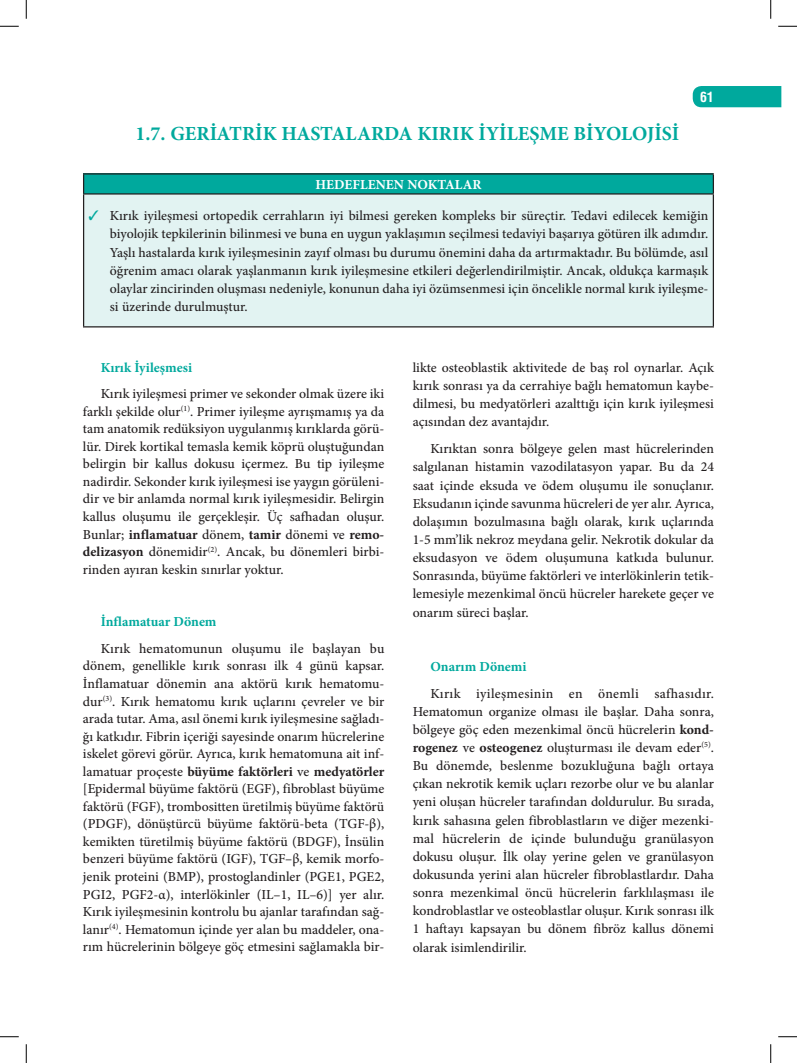
<style>
.page{position:relative;width:797px;height:1063px;background:#fff}
.page>*{position:absolute;margin:0;border:0;box-sizing:border-box;transform-origin:0 0}
.t1{font:700 20px "Minion Pro";color:#00a99d}
.t2{font:500 13.75px/18.1px "Minion Pro";color:#231f20;text-align:justify}
.t3{font:700 13.75px "Minion Pro";color:#00a99d}
.t4{font:700 13.75px "Minion Pro";color:#fff}
.t5{font:13.75px "Helvetica Cond Bold Tr";color:#fff}
.s1{color:#00a99d}
.s2{font-weight:700}
</style>
<div class="page">
<div style="left:692px;top:86px;width:89px;height:21px;background:#00a99d"></div>
<div style="left:84px;top:174px;width:629px;height:20px;background:#00a99d"></div>
<div style="left:84px;top:194px;width:629px;height:133px;background:#e2f3f2"></div>
<hr style="left:83px;top:173px;width:631px;height:1px;background:#231f20">
<svg style="left:83px;top:174px;width:1px;height:19px"></svg>
<svg style="left:712px;top:174px;width:2px;height:19px"></svg>
<hr style="left:83px;top:193px;width:631px;height:1px;background:#231f20">
<hr style="left:83px;top:194px;width:1px;height:132px;background:#231f20">
<hr style="left:712px;top:194px;width:2px;height:132px;background:#231f20">
<hr style="left:83px;top:326px;width:631px;height:1px;background:#231f20">
<svg style="left:0;top:25px;width:19px;height:2px"></svg>
<svg style="left:778px;top:25px;width:19px;height:2px"></svg>
<svg style="left:0;top:1036px;width:19px;height:1px"></svg>
<svg style="left:778px;top:1036px;width:19px;height:1px"></svg>
<svg style="left:25px;top:0;width:2px;height:19px"></svg>
<svg style="left:25px;top:1044px;width:2px;height:18px"></svg>
<svg style="left:770px;top:0;width:1px;height:19px"></svg>
<svg style="left:770px;top:1044px;width:1px;height:18px"></svg>
<p class="t5" style="left:700px;top:88px;width:15px">61</p>
<p class="t1" style="left:135px;top:120px;width:545px">1.7. GERİATRİK HASTALARDA KIRIK İYİLEŞME BİYOLOJİSİ</p>
<p class="t4" style="left:315px;top:175px;width:167px">HEDEFLENEN NOKTALAR</p>
<p class="t2" style="left:110px;top:207px;width:600px;text-indent:-21px"><span class="s1">✓</span> Kırık iyileşmesi ortopedik cerrahların iyi bilmesi gereken kompleks bir süreçtir. Tedavi edilecek kemiğin biyolojik tepkilerinin bilinmesi ve buna en uygun yaklaşımın seçilmesi tedaviyi başarıya götüren ilk adımdır.<br>Yaşlı hastalarda kırık iyileşmesinin zayıf olması bu durumu önemini daha da artırmaktadır. Bu bölümde, asıl öğrenim amacı olarak yaşlanmanın kırık iyileşmesine etkileri değerlendirilmiştir. Ancak, oldukça karmaşık olaylar zincirinden oluşması nedeniyle, konunun daha iyi özümsenmesi için öncelikle normal kırık iyileşme&shy;si üzerinde durulmuştur.</p>
<p class="t3" style="left:101px;top:357px;width:93px">Kırık İyileşmesi</p>
<p class="t2" style="left:83px;top:385px;width:303px;line-height:17.5px;text-indent:18px">Kırık iyileşmesi primer ve sekonder olmak üzere iki farklı şekilde olur<sup>(1)</sup>. Primer iyileşme ayrışmamış ya da tam anatomik redüksiyon uygulanmış kırıklarda görü&shy;lür. Direk kortikal temasla kemik köprü oluştuğundan belirgin bir kallus dokusu içermez. Bu tip iyileşme nadirdir. Sekonder kırık iyileşmesi ise yaygın görüleni&shy;dir ve bir anlamda normal kırık iyileşmesidir. Belirgin kallus oluşumu ile gerçekleşir. Üç safhadan oluşur.<br>Bunlar; <span class="s2">inflamatuar</span> dönem, <span class="s2">tamir</span> dönemi ve <span class="s2">remo&shy;delizasyon</span> dönemidir<sup>(2)</sup>. Ancak, bu dönemleri birbi&shy;rinden ayıran keskin sınırlar yoktur.</p>
<p class="t3" style="left:101px;top:612px;width:117px">İnflamatuar Dönem</p>
<p class="t2" style="left:83px;top:639px;width:303px;line-height:17.5px;text-indent:18px">Kırık hematomunun oluşumu ile başlayan bu dönem, genellikle kırık sonrası ilk 4 günü kapsar.<br>İnflamatuar dönemin ana aktörü kırık hematomu&shy;dur<sup>(3)</sup>. Kırık hematomu kırık uçlarını çevreler ve bir arada tutar. Ama, asıl önemi kırık iyileşmesine sağladı&shy;ğı katkıdır. Fibrin içeriği sayesinde onarım hücrelerine iskelet görevi görür. Ayrıca, kırık hematomuna ait inf&shy;lamatuar proçeste <span class="s2">büyüme faktörleri</span> ve <span class="s2">medyatörler </span>[Epidermal büyüme faktörü (EGF), fibroblast büyüme faktörü (FGF), trombositten üretilmiş büyüme faktörü (PDGF), dönüştürcü büyüme faktörü-beta (TGF-β), kemikten türetilmiş büyüme faktörü (BDGF), İnsülin benzeri büyüme faktörü (IGF), TGF–β, kemik morfo&shy;jenik proteini (BMP), prostoglandinler (PGE1, PGE2, PGI2, PGF2-α), interlökinler (IL–1, IL–6)] yer alır.<br>Kırık iyileşmesinin kontrolu bu ajanlar tarafından sağ&shy;lanır<sup>(4)</sup>. Hematomun içinde yer alan bu maddeler, ona&shy;rım hücrelerinin bölgeye göç etmesini sağlamakla bir-</p>
<p class="t2" style="left:412px;top:358px;width:303px">likte osteoblastik aktivitede de baş rol oynarlar. Açık kırık sonrası ya da cerrahiye bağlı hematomun kaybe&shy;dilmesi, bu medyatörleri azalttığı için kırık iyileşmesi açısından dez avantajdır.</p>
<p class="t2" style="left:412px;top:440px;width:303px;text-indent:18px">Kırıktan sonra bölgeye gelen mast hücrelerinden salgılanan histamin vazodilatasyon yapar. Bu da 24 saat içinde eksuda ve ödem oluşumu ile sonuçlanır.<br>Eksudanın içinde savunma hücreleri de yer alır. Ayrıca, dolaşımın bozulmasına bağlı olarak, kırık uçlarında 1-5 mm’lik nekroz meydana gelir. Nekrotik dokular da eksudasyon ve ödem oluşumuna katkıda bulunur.<br>Sonrasında, büyüme faktörleri ve interlökinlerin tetik&shy;lemesiyle mezenkimal öncü hücreler harekete geçer ve onarım süreci başlar.</p>
<p class="t3" style="left:430px;top:656px;width:98px">Onarım Dönemi</p>
<p class="t2" style="left:412px;top:684px;width:303px;text-indent:18px">Kırık iyileşmesinin en önemli safhasıdır.<br>Hematomun organize olması ile başlar. Daha sonra, bölgeye göç eden mezenkimal öncü hücrelerin <span class="s2">kond&shy;rogenez</span> ve <span class="s2">osteogenez</span> oluşturması ile devam eder<sup>(5)</sup>.<br>Bu dönemde, beslenme bozukluğuna bağlı ortaya çıkan nekrotik kemik uçları rezorbe olur ve bu alanlar yeni oluşan hücreler tarafından doldurulur. Bu sırada, kırık sahasına gelen fibroblastların ve diğer mezenki&shy;mal hücrelerin de içinde bulunduğu granülasyon dokusu oluşur. İlk olay yerine gelen ve granülasyon dokusunda yerini alan hücreler fibroblastlardır. Daha sonra mezenkimal öncü hücrelerin farklılaşması ile kondroblastlar ve osteoblastlar oluşur. Kırık sonrası ilk 1 haftayı kapsayan bu dönem fibröz kallus dönemi olarak isimlendirilir.</p>
</div>
